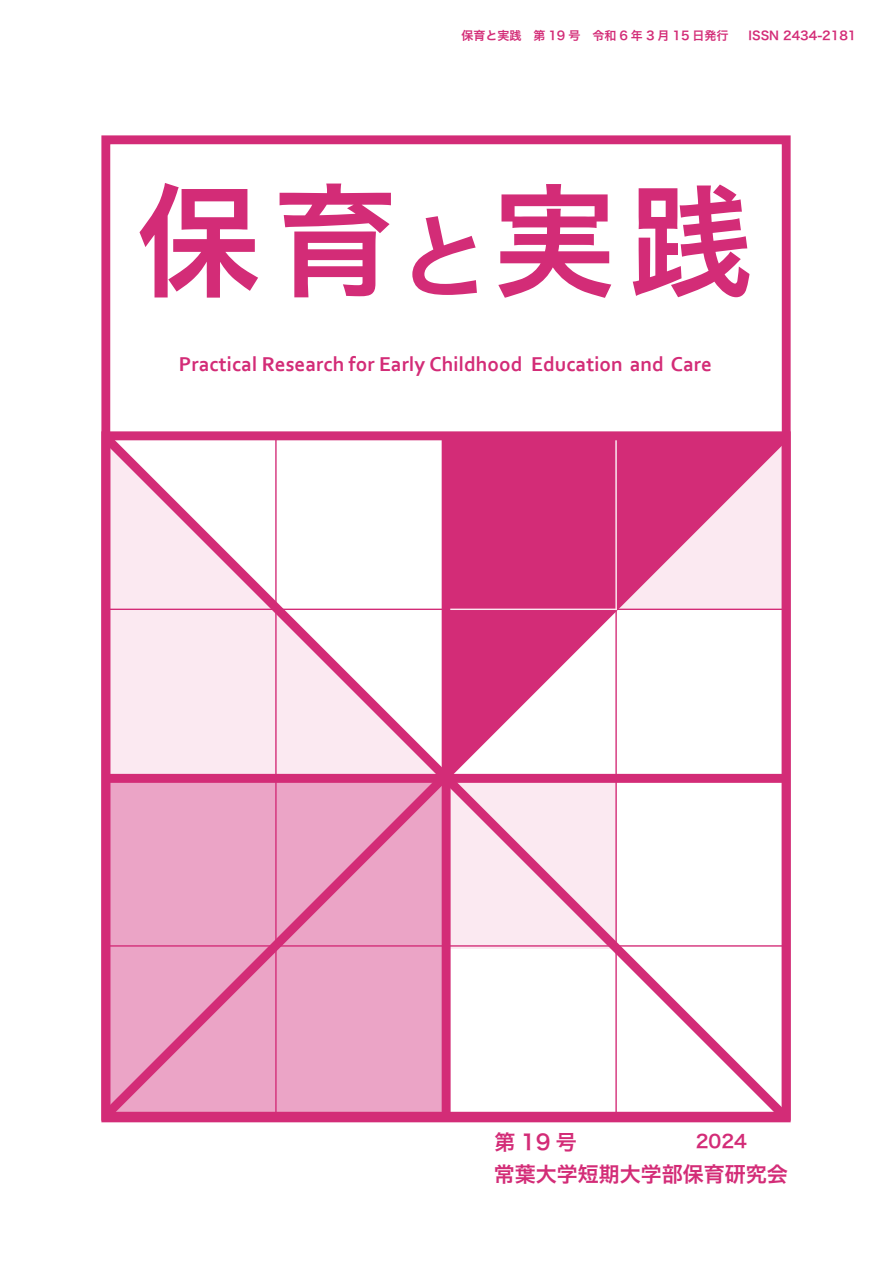
<style>
.page{position:relative;width:893px;height:1263px;background:#fff}
.page>*{position:absolute;margin:0;border:0;box-sizing:border-box;transform-origin:0 0}
.t1{font:700 21px "Corbel";color:#d32c77}
.t2{font:21px/32px "Hira Kaku Pro W6";color:#d32c77}
.t3{font:18px "Hira Kaku Pro W6";color:#d32c77}
.t4{font:12px "Hira Kaku Pro W6";color:#d32c77}
</style>
<div class="page">
<svg style="left:101px;top:441px;width:690px;height:682px"></svg>
<div style="left:442px;top:433px;width:9px;height:680px;background:#d32c77"></div>
<div style="left:106px;top:774px;width:680px;height:9px;background:#d32c77"></div>
<svg style="left:140px;top:183px;width:118px;height:115px"></svg>
<svg style="left:280px;top:184px;width:111px;height:113px"></svg>
<svg style="left:412px;top:216px;width:65px;height:79px"></svg>
<svg style="left:498px;top:184px;width:113px;height:114px"></svg>
<svg style="left:633px;top:185px;width:116px;height:112px"></svg>
<hr style="left:275px;top:436px;width:2px;height:680px;background:#d32c77">
<hr style="left:615px;top:433px;width:2px;height:680px;background:#d32c77">
<hr style="left:106px;top:945px;width:680px;height:2px;background:#d32c77">
<hr style="left:106px;top:609px;width:680px;height:1px;background:#d32c77">
<hr style="left:450px;top:609px;width:167px;height:1px;background:#fbe9f1">
<hr style="left:615px;top:436px;width:2px;height:174px;background:#fbe9f1">
<div style="left:101px;top:135px;width:690px;height:987px;border:9px solid #d32c77"></div>
<hr style="left:0;top:0;width:1px;height:1263px;background:#fbe9f1">
<p class="t4" style="left:461px;top:25px;width:397px">保育と実践　第 19 号　令和 6 年 3 月 15 日発行　 ISSN 2434-2181</p>
<p class="t1" style="left:179px;top:351px;width:535px">Practical Research for Early Childhood Education and Care</p>
<p class="t2" style="left:494px;top:1125px;width:295px">第19号<br>常葉大学短期大学部保育研究会</p>
<p class="t3" style="left:696px;top:1125px;width:53px">2024</p>
</div>
